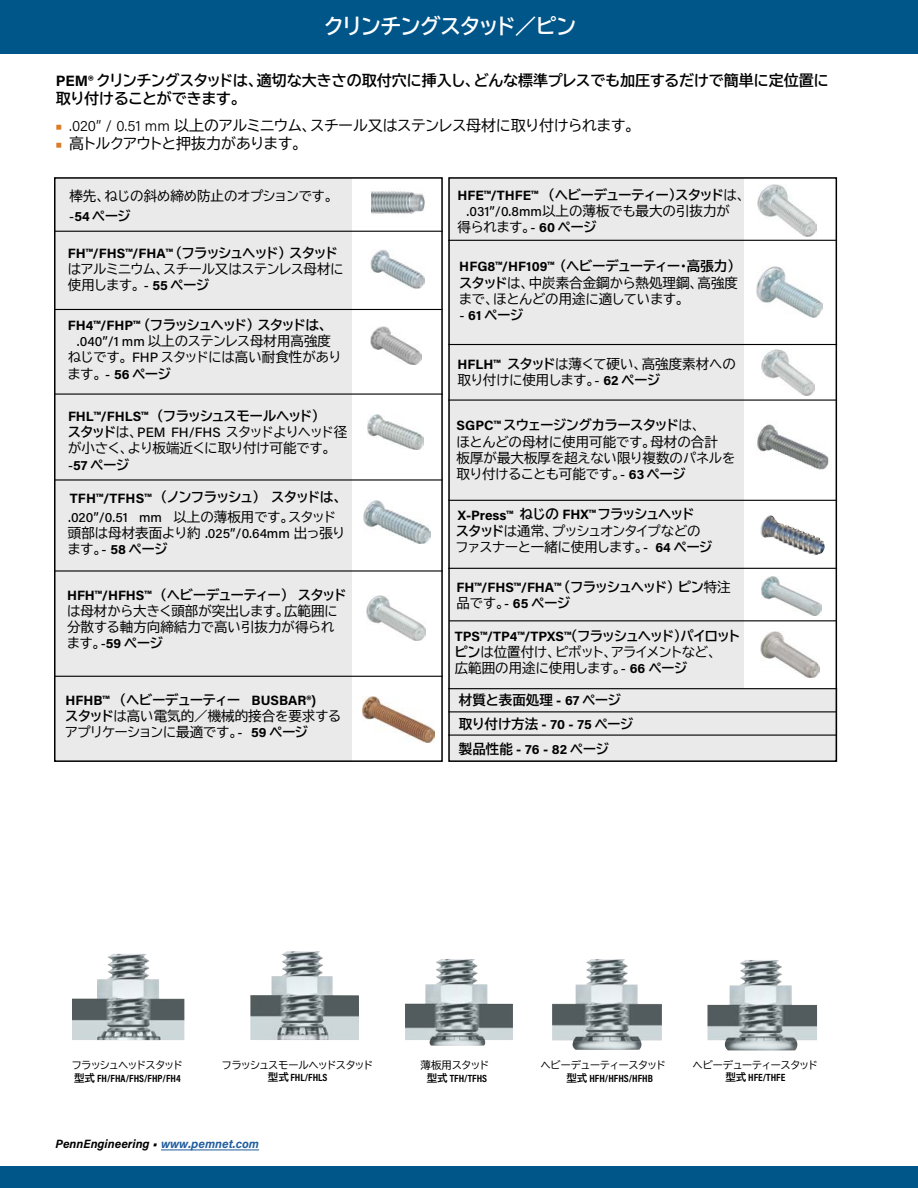
<style>
.page{position:relative;width:918px;height:1188px;background:#fff}
.page>*{position:absolute;margin:0;border:0;box-sizing:border-box;transform-origin:0 0}
.t1{font:21px "BIZ UDP Gothic Bold";color:#fff}
.t2{font:15px/18px "BIZ UDP Gothic Bold";color:#000}
.t3{font:15px "BIZ UDP Gothic";color:#000}
.t4{font:13.5px/16.2px "BIZ UDP Gothic";color:#000}
.t5{font:13.5px/24.6px "BIZ UDP Gothic Bold";color:#000}
.t6{font:700 13.5px "Acumin Pro";color:#000}
.t7{font:italic 700 12px "Acumin Pro";color:#000}
.t8{font:700 10.5px "Acumin Pro Cond";color:#000}
.t9{font:10.5px "BIZ UDP Gothic";color:#000}
.s1{font-family:"Acumin Pro";font-weight:700}
.s2{font-family:"Acumin Pro";font-weight:900;color:#d97b27}
.s3{font-family:"Acumin Pro";font-weight:300}
.s4{font-family:"Acumin Pro";font-weight:500}
.s5{font-family:"BIZ UDP Gothic Bold"}
.s6{font-family:"BIZ UDP Gothic Bold";font-weight:400}
.s7{font-family:"BIZ UDP Gothic"}
.s8{font-family:"Koz Min Pr 6 N";font-weight:400}
.s9{font-family:"BIZ UDP Gothic";font-weight:400}
.s10{color:#215e9e}
</style>
<div class="page">
<div style="left:449px;top:688px;width:388px;height:74px;background:#eaeaea"></div>
<div style="left:449px;top:178px;width:294px;height:511px;background:#eaeaea"></div>
<div style="left:55px;top:178px;width:297px;height:584px;background:#eaeaea"></div>
<img style="left:72px;top:954px;width:112px;height:86px">
<img style="left:250px;top:951px;width:109px;height:89px">
<img style="left:405px;top:959px;width:108px;height:87px">
<img style="left:552px;top:959px;width:110px;height:91px">
<img style="left:707px;top:960px;width:110px;height:90px">
<hr style="left:448px;top:711px;width:389px;height:1px;background:#000">
<hr style="left:448px;top:735px;width:389px;height:1px;background:#000">
<div style="left:54px;top:177px;width:389px;height:585px;border:2px solid #000"></div>
<div style="left:448px;top:177px;width:389px;height:585px;border:2px solid #000"></div>
<hr style="left:448px;top:688px;width:389px;height:1px;background:#000">
<hr style="left:54px;top:309px;width:389px;height:1px;background:#000">
<hr style="left:54px;top:394px;width:389px;height:1px;background:#000">
<hr style="left:54px;top:479px;width:389px;height:2px;background:#000">
<hr style="left:54px;top:570px;width:389px;height:2px;background:#000">
<hr style="left:54px;top:231px;width:389px;height:1px;background:#000">
<img style="left:371px;top:250px;width:53px;height:39px">
<img style="left:371px;top:326px;width:50px;height:39px">
<img style="left:367px;top:415px;width:56px;height:34px">
<img style="left:366px;top:596px;width:60px;height:45px">
<img style="left:362px;top:697px;width:73px;height:45px">
<img style="left:363px;top:500px;width:67px;height:43px">
<img style="left:372px;top:191px;width:53px;height:23px">
<hr style="left:54px;top:676px;width:389px;height:1px;background:#000">
<hr style="left:448px;top:400px;width:389px;height:1px;background:#000">
<hr style="left:448px;top:500px;width:389px;height:1px;background:#000">
<hr style="left:448px;top:568px;width:389px;height:1px;background:#000">
<img style="left:757px;top:184px;width:60px;height:52px">
<img style="left:757px;top:267px;width:66px;height:51px">
<img style="left:762px;top:576px;width:59px;height:40px">
<img style="left:760px;top:632px;width:59px;height:46px">
<hr style="left:448px;top:344px;width:389px;height:1px;background:#000">
<img style="left:757px;top:424px;width:72px;height:46px">
<hr style="left:449px;top:620px;width:388px;height:1px;background:#000">
<img style="left:762px;top:349px;width:52px;height:46px">
<img style="left:760px;top:515px;width:65px;height:40px">
<hr style="left:448px;top:240px;width:389px;height:1px;background:#000">
<div style="left:0;top:0;width:918px;height:54px;background:#005589"></div>
<div style="left:0;top:1167px;width:918px;height:21px;background:#005589"></div>
<hr style="left:161px;top:1150px;width:98px;height:1px;background:#215e9e">
<h1 class="t1" style="left:324px;top:15px;width:253px">クリンチングスタッド／ピン</h1>
<p class="t2" style="left:56px;top:71px;width:774px"><span class="s1">PEM®</span> クリンチングスタッドは、適切な大きさの取付穴に挿入し、どんな標準プレスでも加圧するだけで簡単に定位置に取り付けることができます。</p>
<p class="t3" style="left:56px;top:118px;width:580px"><span class="s2">•</span> <span class="s3">.020” / 0.51 mm</span> 以上のアルミニウム、スチール又はステンレス母材に取り付けられます。</p>
<p class="t3" style="left:56px;top:136px;width:247px"><span class="s2">•</span> 高トルクアウトと押抜力があります。</p>
<p class="t4" style="left:69px;top:188px;width:265px">棒先、ねじの斜め締め防止のオプションです。</p>
<p class="t5" style="left:69px;top:203px;width:63px"><span class="s4">-</span><span class="s1">54</span> ページ</p>
<p class="t5" style="left:68px;top:241px;width:271px"><span class="s1">FH™/FHS™/FHA™</span> (フラッシュヘッド) スタッド</p>
<p class="t4" style="left:68px;top:261px;width:277px">はアルミニウム、スチール又はステンレス母材に使用します。 <span class="s4">-</span> <span class="s1">55</span> <span class="s5">ページ</span></p>
<p class="t5" style="left:68px;top:313px;width:261px"><span class="s1">FH4™/FHP™</span> (フラッシュヘッド) スタッドは、</p>
<p class="t4" style="left:68px;top:333px;width:275px;text-indent:9px"><span class="s4">.040”/1 mm</span> 以上のステンレス母材用高強度ねじです。 <span class="s4">FHP</span> スタッドには高い耐食性があります。 <span class="s4">-</span> <span class="s1">56</span> <span class="s5">ページ</span></p>
<p class="t5" style="left:68px;top:404px;width:252px"><span class="s1">FHL™/FHLS™</span> (フラッシュスモールヘッド)</p>
<p class="t4" style="left:68px;top:424px;width:281px"><span class="s5">スタッド</span>は、<span class="s4">PEM FH/FHS</span> スタッドよりヘッド径が小さく、より板端近くに取り付け可能です。</p>
<p class="t5" style="left:68px;top:452px;width:63px"><span class="s4">-</span><span class="s1">57</span> ページ</p>
<p class="t5" style="left:70px;top:485px;width:273px"><span class="s1">TFH™/TFHS™</span> (ノンフラッシュ) スタッドは、</p>
<p class="t4" style="left:68px;top:508px;width:278px"><span class="s4">.020”/0.51 mm</span> 以上の薄板用です。スタッド頭部は母材表面より約 <span class="s4">.025”/0.64mm</span> 出っ張ります。<span class="s4">-</span> <span class="s1">58</span> <span class="s5">ページ</span></p>
<p class="t5" style="left:67px;top:582px;width:281px"><span class="s1">HFH™/HFHS™</span> (ヘビーデューティー) スタッド</p>
<p class="t4" style="left:67px;top:603px;width:272px">は母材から大きく頭部が突出します。広範囲に分散する軸方向締結力で高い引抜力が得られます。<span class="s4">-</span><span class="s1">59</span> <span class="s5">ページ</span></p>
<p class="t6" style="left:66px;top:690px;width:252px">HFHB™ <span class="s6">(ヘビーデューティー</span> BUSBAR®)</p>
<p class="t4" style="left:66px;top:708px;width:277px"><span class="s5">スタッド</span>は高い電気的／機械的接合を要求するアプリケーションに最適です。<span class="s4">-</span> <span class="s1">59</span> <span class="s5">ページ</span></p>
<p class="t5" style="left:458px;top:183px;width:289px"><span class="s1">HFE™/THFE™</span> (ヘビーデューティー)スタッド<span class="s7">は、</span></p>
<p class="t4" style="left:458px;top:203px;width:274px;text-indent:9px"><span class="s4">.031”/0.8mm</span>以上の薄板でも最大の引抜力が得られます。<span class="s4">-</span> <span class="s1">60</span> <span class="s5">ページ</span></p>
<p class="t5" style="left:459px;top:254px;width:276px"><span class="s1">HFG8™/HF109™</span> (ヘビーデューティー・高張力)</p>
<p class="t4" style="left:459px;top:274px;width:280px"><span class="s5">スタッド</span>は、中炭素合金鋼から熱処理鋼、高強度まで、ほとんどの用途に適しています。</p>
<p class="t5" style="left:459px;top:302px;width:65px"><span class="s4">-</span> <span class="s1">61</span> ページ</p>
<p class="t4" style="left:458px;top:356px;width:280px"><span class="s1">HFLH™</span> <span class="s5">スタッド</span>は薄くて硬い、高強度素材への取り付けに使用します。<span class="s4">-</span> <span class="s1">62</span> <span class="s5">ページ</span></p>
<p class="t5" style="left:457px;top:413px;width:245px"><span class="s1">SGPC™</span> スウェージングカラースタッド<span class="s7">は、</span></p>
<p class="t4" style="left:457px;top:433px;width:281px;text-align:justify">ほとんどの母材に使用可能です。母材の合計　　板厚が最大板厚を超えない限り複数のパネルを取り付けることも可能です。<span class="s4">-</span> <span class="s1">63</span> <span class="s5">ページ</span></p>
<p class="t6" style="left:458px;top:505px;width:238px">X - P<span class="s8">　</span>r e<span class="s8">　</span>s s<span class="s8">　</span>™ <span class="s6">ねじの</span> FHX™ <span class="s6">フラッシュヘッド</span></p>
<p class="t4" style="left:456px;top:523px;width:258px"><span class="s5">スタッド</span>は通常、プッシュオンタイプなどのファスナーと一緒に使用します。<span class="s4">-</span> <span class="s1">64</span> <span class="s5">ページ</span></p>
<p class="t6" style="left:456px;top:578px;width:276px">FH™/FHS™/FHA™ <span class="s6">(フラッシュヘッド) ピン</span><span class="s9">特注</span></p>
<p class="t4" style="left:456px;top:595px;width:115px">品です。<span class="s4">-</span> <span class="s1">65</span> <span class="s5">ページ</span></p>
<p class="t6" style="left:455px;top:627px;width:287px">TPS™/TP4™/TPXS™<span class="s6">(フラッシュヘッド)パイロット</span></p>
<p class="t4" style="left:455px;top:644px;width:281px"><span class="s5">ピン</span>は位置付け、ピボット、アライメントなど、　　広範囲の用途に使用します。<span class="s4">-</span> <span class="s1">66</span> <span class="s5">ページ</span></p>
<p class="t5" style="left:459px;top:687px;width:176px">材質と表面処理 <span class="s1">- 67</span> ページ取り付け方法 <span class="s1">- 70 - 75</span> ページ製品性能 <span class="s1">- 76 - 82</span> ページ</p>
<p class="t9" style="left:72px;top:1060px;width:112px">フラッシュヘッドスタッド</p>
<p class="t8" style="left:74px;top:1071px;width:108px"><span class="s6">型式</span> FH/FHA/FHS/FHP/FH4</p>
<p class="t9" style="left:222px;top:1059px;width:152px">フラッシュスモールヘッドスタッド</p>
<p class="t8" style="left:268px;top:1071px;width:61px"><span class="s6">型式</span>FHL/FHLS</p>
<p class="t7" style="left:56px;top:1135px;width:205px">PennEngineering • <span class="s10">www.pemnet.com</span></p>
<p class="t9" style="left:421px;top:1060px;width:70px">薄板用スタッド</p>
<p class="t8" style="left:427px;top:1072px;width:62px"><span class="s6">型式</span> TFH/TFHS</p>
<p class="t9" style="left:541px;top:1060px;width:126px">ヘビーデューティースタッド</p>
<p class="t8" style="left:566px;top:1072px;width:88px"><span class="s6">型式</span> HFH/HFHS/HFHB</p>
<p class="t9" style="left:693px;top:1060px;width:126px">ヘビーデューティースタッド</p>
<p class="t8" style="left:725px;top:1071px;width:61px"><span class="s6">型式</span> HFE/THFE</p>
</div>
